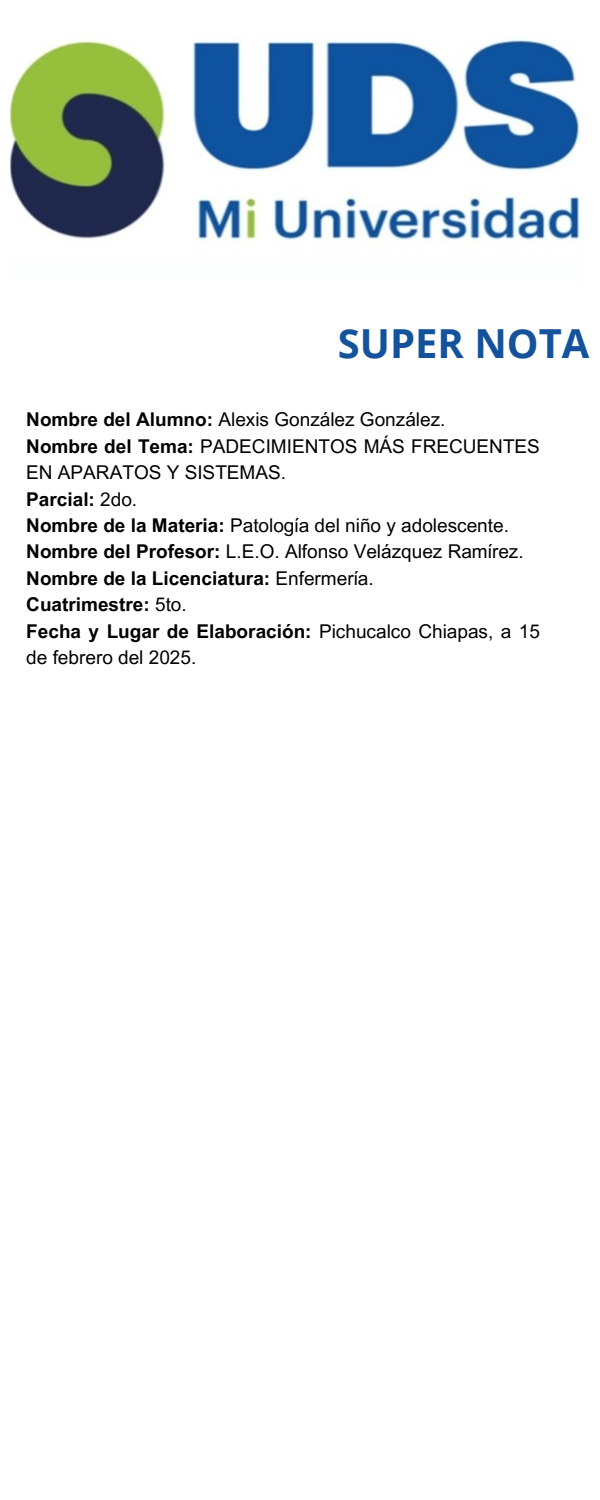
<style>
.page{position:relative;width:600px;height:1500px;background:#fff}
.page>*{position:absolute;margin:0;border:0;box-sizing:border-box;transform-origin:0 0}
.t1{font:700 40px "Open Sans";color:#14539c}
.t2{font:19px/26.4px "Arial MT Pro";color:#000}
.t3{font:700 19px "Arial MT Pro";color:#000}
.s1{font-weight:700}
.s2{font-weight:400}
</style>
<div class="page">
<img style="left:10px;top:38px;width:570px;height:204px">
<p class="t1" style="left:338px;top:315px;width:253px">SUPER NOTA</p>
<p class="t2" style="left:26px;top:409px;width:421px"><span class="s1">Nombre del Alumno:</span> Alexis González González.</p>
<h1 class="t2" style="left:26px;top:435px;width:515px"><span class="s1">Nombre del Tema:</span> PADECIMIENTOS MÁS FRECUENTES<br>EN APARATOS Y SISTEMAS.</h1>
<p class="t3" style="left:26px;top:492px;width:112px">Parcial: <span class="s2">2do.</span></p>
<p class="t2" style="left:26px;top:515px;width:484px"><span class="s1">Nombre de la Materia:</span> Patología del niño y adolescente.</p>
<p class="t2" style="left:26px;top:541px;width:499px"><span class="s1">Nombre del Profesor:</span> L.E.O. Alfonso Velázquez Ramírez.</p>
<p class="t3" style="left:26px;top:571px;width:349px">Nombre de la Licenciatura: <span class="s2">Enfermería.</span></p>
<p class="t3" style="left:26px;top:597px;width:162px">Cuatrimestre: <span class="s2">5to.</span></p>
<p class="t2" style="left:26px;top:620px;width:515px"><span class="s1">Fecha y Lugar de Elaboración:</span> Pichucalco Chiapas, a 15 de febrero del 2025.</p>
</div>
